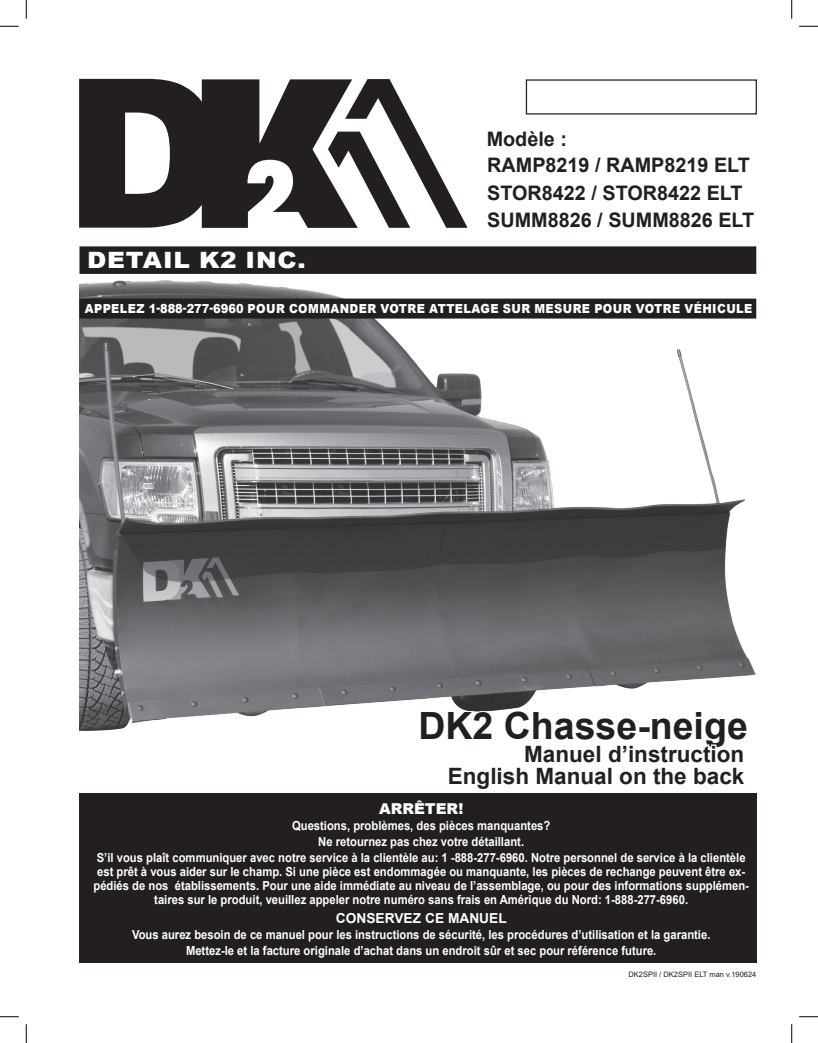
<style>
.page{position:relative;width:818px;height:1043px;background:#fff}
.page>*{position:absolute;margin:0;border:0;box-sizing:border-box;transform-origin:0 0}
.t1{font:700 37.5px "Arial";color:#231f20}
.t2{font:700 22.5px/22.5px "Arial";color:#231f20;text-align:right}
.t3{font:900 22.5px "Arial";letter-spacing:.035em;color:#fff;scale:1.1 1}
.t4{font:700 20px/27.5px "Arial";color:#231f20}
.t5{font:900 15px "Arial";color:#fff}
.t6{font:700 13.75px "Arial";color:#fff}
.t7{font:700 12.5px/16.2px "Arial";color:#fff;text-align:center;scale:.9 1}
.t8{font:900 12.5px "Arial";letter-spacing:.035em;color:#fff;scale:.91 1}
.t9{font:7.5px "Arial";color:#231f20}
</style>
<div class="page">
<div style="left:79px;top:793px;width:677px;height:170px;background:#231f20"></div>
<svg style="left:216px;top:79px;width:251px;height:149px;fill:#231f20"></svg>
<svg style="left:79px;top:79px;width:137px;height:149px"></svg>
<svg style="left:525px;top:114px;width:231px;height:1px"></svg>
<img style="left:79px;top:246px;width:678px;height:571px">
<svg style="left:418px;top:709px;width:331px;height:83px"></svg>
<div style="left:79px;top:298px;width:677px;height:20px;background:#231f20"></div>
<svg style="left:0;top:25px;width:19px;height:2px"></svg>
<svg style="left:799px;top:25px;width:19px;height:2px"></svg>
<svg style="left:0;top:1016px;width:19px;height:1px"></svg>
<svg style="left:799px;top:1016px;width:19px;height:1px"></svg>
<svg style="left:25px;top:0;width:2px;height:19px"></svg>
<svg style="left:25px;top:1024px;width:2px;height:18px"></svg>
<svg style="left:791px;top:0;width:1px;height:19px"></svg>
<svg style="left:791px;top:1024px;width:1px;height:18px"></svg>
<h3 class="t4" style="left:486px;top:126px;width:82px">Modèle :</h3>
<h2 class="t3" style="left:87px;top:243px;width:200px">DETAIL K2 INC.</h2>
<h3 class="t4" style="left:487px;top:152px;width:268px">RAMP8219 / RAMP8219 ELT<br>STOR8422 / STOR8422 ELT<br>SUMM8826 / SUMM8826 ELT</h3>
<p class="t8" style="left:85px;top:299px;width:735px">APPELEZ 1-888-277-6960 POUR COMMANDER VOTRE ATTELAGE SUR MESURE POUR VOTRE VÉHICULE</p>
<h1 class="t1" style="left:418px;top:699px;width:331px">DK2 Chasse-neige</h1>
<h2 class="t2" style="left:448px;top:743px;width:298px">Manuel d’instruction<br>English Manual on the back</h2>
<p class="t5" style="left:379px;top:797px;width:86px">ARRÊTER!</p>
<p class="t7" style="left:97px;top:817px;width:722px">Questions, problèmes, des pièces manquantes?<br>Ne retournez pas chez votre détaillant.<br>S’il vous plaît communiquer avec notre service à la clientèle au: 1 -888-277-6960. Notre personnel de service à la clientèle</p>
<p class="t7" style="left:93px;top:865px;width:729px;line-height:13.8px">est prêt à vous aider sur le champ. Si une pièce est endommagée ou manquante, les pièces de rechange peuvent être ex&shy;pédiés de nos établissements. Pour une aide immédiate au niveau de l’assemblage, ou pour des informations supplémen&shy;taires sur le produit, veuillez appeler notre numéro sans frais en Amérique du Nord: 1-888-277-6960.</p>
<p class="t6" style="left:336px;top:908px;width:172px">CONSERVEZ CE MANUEL</p>
<p class="t7" style="left:132px;top:926px;width:644px">Vous aurez besoin de ce manuel pour les instructions de sécurité, les procédures d’utilisation et la garantie.<br>Mettez-le et la facture originale d’achat dans un endroit sûr et sec pour référence future.</p>
<p class="t9" style="left:628px;top:968px;width:129px">DK2SPII / DK2SPII ELT man v.190624</p>
</div>
